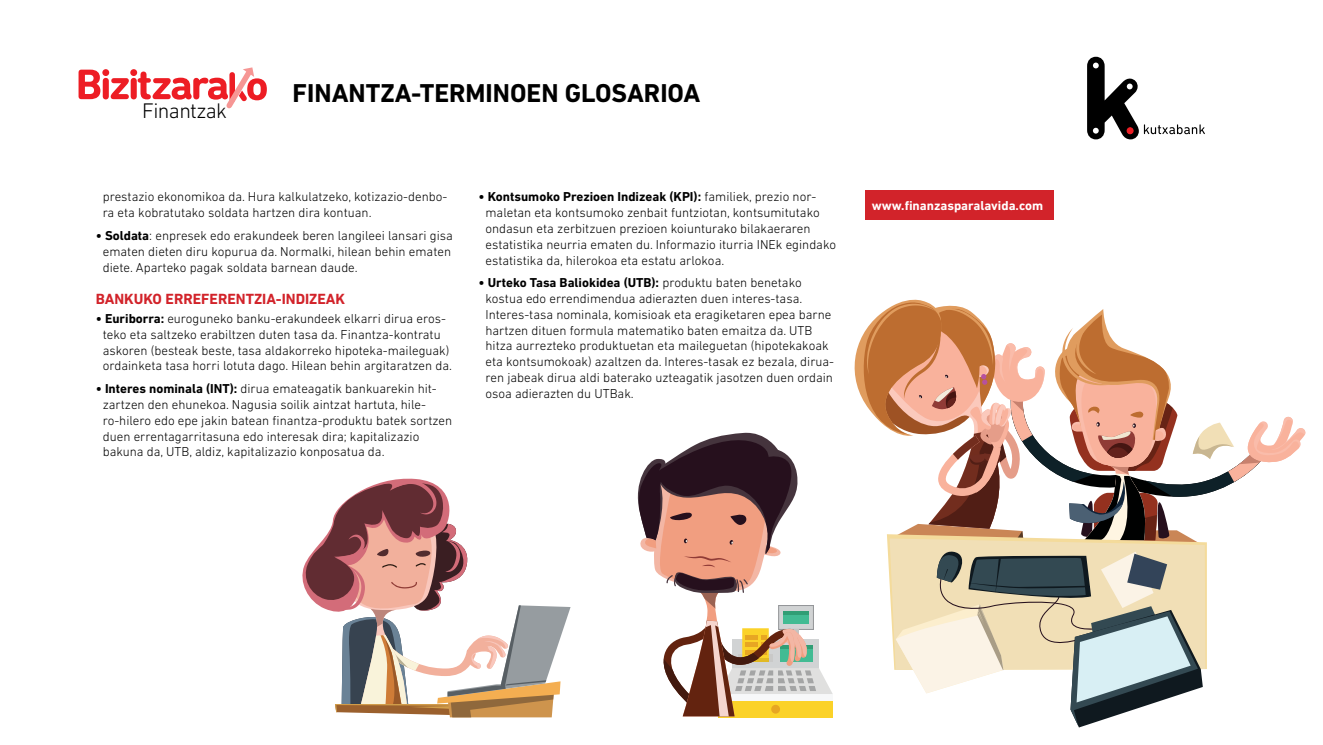
<style>
.page{position:relative;width:1323px;height:745px;background:#fff}
.page>*{position:absolute;margin:0;border:0;box-sizing:border-box;transform-origin:0 0}
.t1{font:700 26.25px "DIN Next LT Pro";color:#000}
.t2{font:300 21.5px "DIN Next LT Pro";letter-spacing:-.03em;color:#000}
.t3{font:700 15px "DIN Next LT Pro";color:#d2232a}
.t4{font:300 13.12px/15.8px "DIN Next LT Pro";color:#000}
.t5{font:700 13.12px "DIN Next LT Pro";color:#fff}
.s1{font-weight:700}
</style>
<div class="page">
<div style="left:865px;top:190px;width:188px;height:30px;background:#d2232a"></div>
<svg style="left:302px;top:478px;width:269px;height:239px"></svg>
<svg style="left:637px;top:432px;width:196px;height:284px"></svg>
<svg style="left:79px;top:67px;width:188px;height:42px"></svg>
<svg style="left:1087px;top:57px;width:118px;height:82px"></svg>
<svg style="left:854px;top:299px;width:452px;height:428px"></svg>
<h2 class="t2" style="left:142px;top:99px;width:86px">Finantzak</h2>
<h1 class="t1" style="left:293px;top:78px;width:409px">FINANTZA-TERMINOEN GLOSARIOA</h1>
<p class="t4" style="left:103px;top:189px;width:346px">prestazio ekonomikoa da. Hura kalkulatzeko, kotizazio-denbo&shy;ra eta kobratutako soldata hartzen dira kontuan.</p>
<p class="t4" style="left:103px;top:227px;width:352px;text-indent:-7px"><span class="s1">• Soldata</span>: enpresek edo erakundeek beren langileei lansari gisa ematen dieten diru kopurua da. Normalki, hilean behin ematen diete. Aparteko pagak soldata barnean daude.</p>
<p class="t3" style="left:96px;top:290px;width:251px">BANKUKO ERREFERENTZIA-INDIZEAK</p>
<p class="t4" style="left:96px;top:310px;width:358px;text-align:center"><span class="s1">• Euriborra:</span> euroguneko banku-erakundeek elkarri dirua eros&shy;teko eta saltzeko erabiltzen duten tasa da. Finantza-kontratu askoren (besteak beste, tasa aldakorreko hipoteka-maileguak) ordainketa tasa horri lotuta dago. Hilean behin argitaratzen da.</p>
<p class="t4" style="left:103px;top:380px;width:351px;text-indent:-7px"><span class="s1">• Interes nominala (INT):</span> dirua emateagatik bankuarekin hit&shy;zartzen den ehunekoa. Nagusia soilik aintzat hartuta, hile&shy;ro-hilero edo epe jakin batean finantza-produktu batek sortzen duen errentagarritasuna edo interesak dira; kapitalizazio bakuna da, UTB, aldiz, kapitalizazio konposatua da.</p>
<p class="t4" style="left:485px;top:189px;width:352px;text-indent:-7px"><span class="s1">• Kontsumoko Prezioen Indizeak (KPI):</span> familiek, prezio nor&shy;maletan eta kontsumoko zenbait funtziotan, kontsumitutako ondasun eta zerbitzuen prezioen koiunturako bilakaeraren estatistika neurria ematen du. Informazio iturria INEk egindako estatistika da, hilerokoa eta estatu arlokoa.</p>
<p class="t4" style="left:485px;top:275px;width:350px;text-indent:-7px"><span class="s1">• Urteko Tasa Baliokidea (UTB):</span> produktu baten benetako kostua edo errendimendua adierazten duen interes-tasa.<br>Interes-tasa nominala, komisioak eta eragiketaren epea barne hartzen dituen formula matematiko baten emaitza da. UTB hitza aurrezteko produktuetan eta maileguetan (hipotekakoak eta kontsumokoak) azaltzen da. Interes-tasak ez bezala, dirua&shy;ren jabeak dirua aldi baterako uzteagatik jasotzen duen ordain osoa adierazten du UTBak.</p>
<p class="t5" style="left:872px;top:198px;width:173px">www.finanzasparalavida.com</p>
</div>
